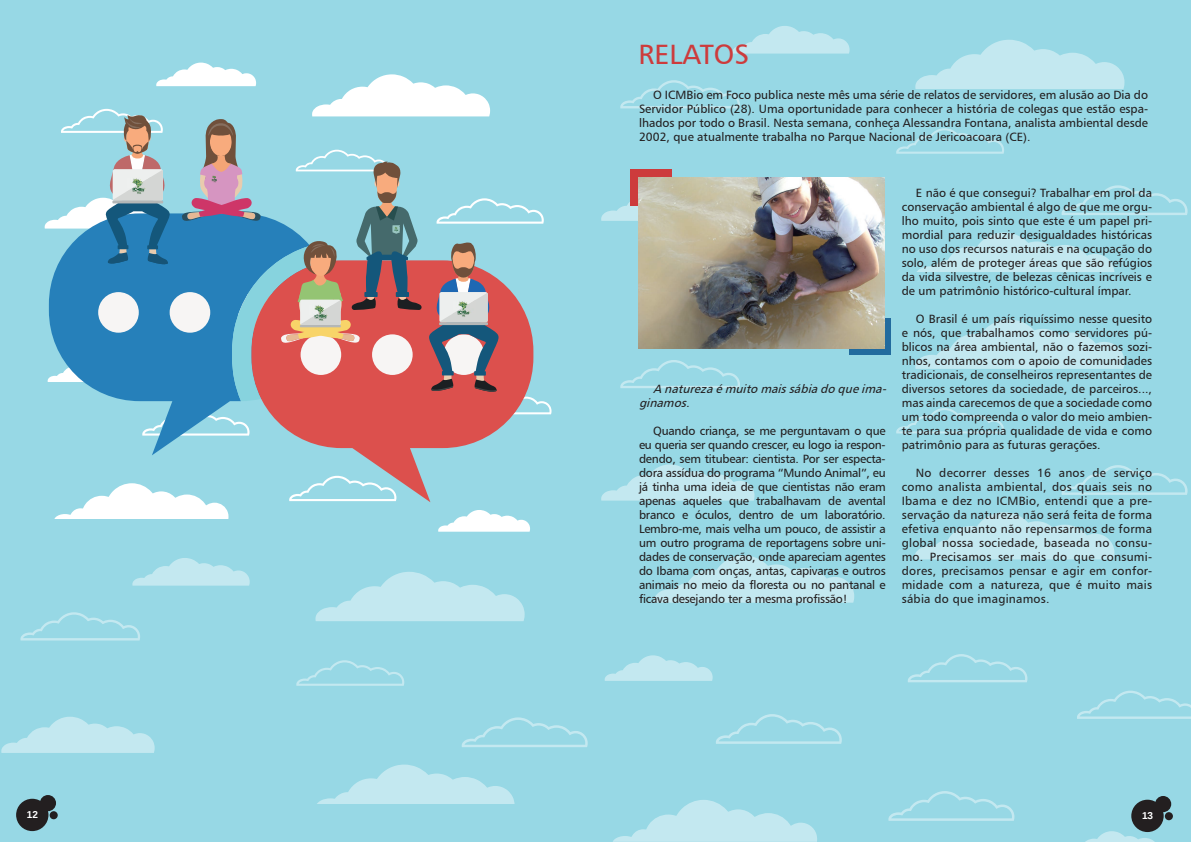
<style>
.page{position:relative;width:1191px;height:842px;background:#97d8e5}
.page>*{position:absolute;margin:0;border:0;box-sizing:border-box;transform-origin:0 0}
.t1{font:28px "Humanist 777 BT Roman B";color:#cd3b3c}
.t2{font:12px/14px "Humanist 777 BT Roman B";color:#231f20;text-align:justify}
.t3{font:italic 12px/14px "Humanist 777 BT Roman B";color:#231f20}
.t4{font:700 10px "Liberation Sans";color:#fff}
</style>
<div class="page">
<svg style="left:654px;top:555px;width:200px;height:48px"></svg>
<svg style="left:914px;top:512px;width:200px;height:47px"></svg>
<svg style="left:620px;top:360px;width:120px;height:28px"></svg>
<svg style="left:1077px;top:691px;width:114px;height:28px"></svg>
<svg style="left:908px;top:654px;width:119px;height:28px"></svg>
<svg style="left:896px;top:408px;width:108px;height:25px"></svg>
<svg style="left:604px;top:655px;width:108px;height:26px"></svg>
<svg style="left:1085px;top:831px;width:70px;height:11px"></svg>
<svg style="left:888px;top:791px;width:126px;height:30px"></svg>
<svg style="left:915px;top:319px;width:209px;height:50px"></svg>
<svg style="left:613px;top:800px;width:204px;height:42px"></svg>
<svg style="left:1061px;top:465px;width:126px;height:30px"></svg>
<svg style="left:601px;top:464px;width:153px;height:37px"></svg>
<svg style="left:716px;top:714px;width:126px;height:30px"></svg>
<svg style="left:438px;top:510px;width:92px;height:22px"></svg>
<svg style="left:54px;top:483px;width:174px;height:36px"></svg>
<svg style="left:289px;top:436px;width:199px;height:66px"></svg>
<svg style="left:45px;top:63px;width:506px;height:373px"></svg>
<div style="left:16px;top:799px;width:32px;height:32px;background:#231f20;border-radius:50%"></div>
<div style="left:40px;top:795px;width:16px;height:16px;background:#231f20;border-radius:50%"></div>
<div style="left:50px;top:811px;width:8px;height:8px;background:#231f20;border-radius:50%"></div>
<div style="left:1131px;top:800px;width:32px;height:32px;background:#231f20;border-radius:50%"></div>
<div style="left:1155px;top:796px;width:16px;height:16px;background:#231f20;border-radius:50%"></div>
<div style="left:1164px;top:812px;width:8px;height:8px;background:#231f20;border-radius:50%"></div>
<svg style="left:917px;top:232px;width:197px;height:40px"></svg>
<svg style="left:620px;top:80px;width:120px;height:28px"></svg>
<svg style="left:896px;top:128px;width:108px;height:26px"></svg>
<svg style="left:915px;top:40px;width:209px;height:49px"></svg>
<svg style="left:1061px;top:185px;width:126px;height:30px"></svg>
<svg style="left:732px;top:26px;width:117px;height:28px"></svg>
<svg style="left:601px;top:202px;width:37px;height:19px"></svg>
<svg style="left:317px;top:764px;width:197px;height:40px"></svg>
<svg style="left:20px;top:612px;width:120px;height:28px"></svg>
<svg style="left:296px;top:660px;width:108px;height:26px"></svg>
<svg style="left:315px;top:572px;width:209px;height:49px"></svg>
<svg style="left:462px;top:717px;width:125px;height:30px"></svg>
<svg style="left:132px;top:558px;width:118px;height:28px"></svg>
<svg style="left:1px;top:717px;width:154px;height:36px"></svg>
<div style="left:630px;top:169px;width:42px;height:36px;background:#cd3b3c"></div>
<div style="left:849px;top:319px;width:42px;height:36px;background:#226b9e"></div>
<img style="left:638px;top:177px;width:247px;height:171px">
<h1 class="t1" style="left:638px;top:37px;width:112px">RELATOS</h1>
<p class="t2" style="left:639px;top:87px;width:510px;text-indent:14px">O ICMBio em Foco publica neste mês uma série de relatos de servidores, em alusão ao Dia do Servidor Público (28). Uma oportunidade para conhecer a história de colegas que estão espa&shy;lhados por todo o Brasil. Nesta semana, conheça Alessandra Fontana, analista ambiental desde 2002, que atualmente trabalha no Parque Nacional de Jericoacoara (CE).</p>
<p class="t3" style="left:639px;top:381px;width:252px;text-indent:14px">A naturezaémuito maissábiado queima&shy;ginamos.</p>
<p class="t2" style="left:639px;top:423px;width:248px;text-indent:14px">Quando criança, se me perguntavam o que eu queria ser quando crescer, eu logo ia respon&shy;dendo, sem titubear: cientista. Por ser especta&shy;dora assídua do programa “Mundo Animal”, eu já tinha uma ideia de que cientistas não eram apenas aqueles que trabalhavam de avental branco e óculos, dentro de um laboratório.<br>Lembro-me, mais velha um pouco, de assistir a um outro programa de reportagens sobre uni&shy;dades de conservação, onde apareciam agentes do Ibama com onças, antas, capivaras e outros animais no meio da floresta ou no pantanal e ficava desejando ter a mesma profissão!</p>
<p class="t2" style="left:901px;top:185px;width:252px;text-indent:14px">E não é que consegui? Trabalhar em prol da conservação ambiental é algo de que me orgu&shy;lho muito, pois sinto que este é um papel pri&shy;mordial para reduzir desigualdades históricas no uso dos recursos naturais e na ocupação do solo, além de proteger áreas que são refúgios da vida silvestre, de belezas cênicas incríveis e de um patrimônio histórico-cultural ímpar.</p>
<p class="t2" style="left:901px;top:311px;width:252px;text-indent:14px">O Brasil é um país riquíssimo nesse quesito e nós, que trabalhamos como servidores pú&shy;blicos na área ambiental, não o fazemos sozi&shy;nhos, contamos com o apoio de comunidades tradicionais, de conselheiros representantes de diversos setores da sociedade, de parceiros..., mas ainda carecemos de que a sociedade como um todo compreenda o valor do meio ambien&shy;te para sua própria qualidade de vida e como patrimônio para as futuras gerações.</p>
<p class="t2" style="left:901px;top:465px;width:252px;text-indent:14px">No decorrer desses 16 anos de serviço como analista ambiental, dos quais seis no Ibama e dez no ICMBio, entendi que a pre&shy;servação da natureza não será feita de forma efetiva enquanto não repensarmos de forma global nossa sociedade, baseada no consu&shy;mo. Precisamos ser mais do que consumi&shy;dores, precisamos pensar e agir em confor&shy;midade com a natureza, que é muito mais sábia do que imaginamos.</p>
<p class="t4" style="left:27px;top:808px;width:13px">12</p>
<p class="t4" style="left:1142px;top:809px;width:13px">13</p>
</div>
